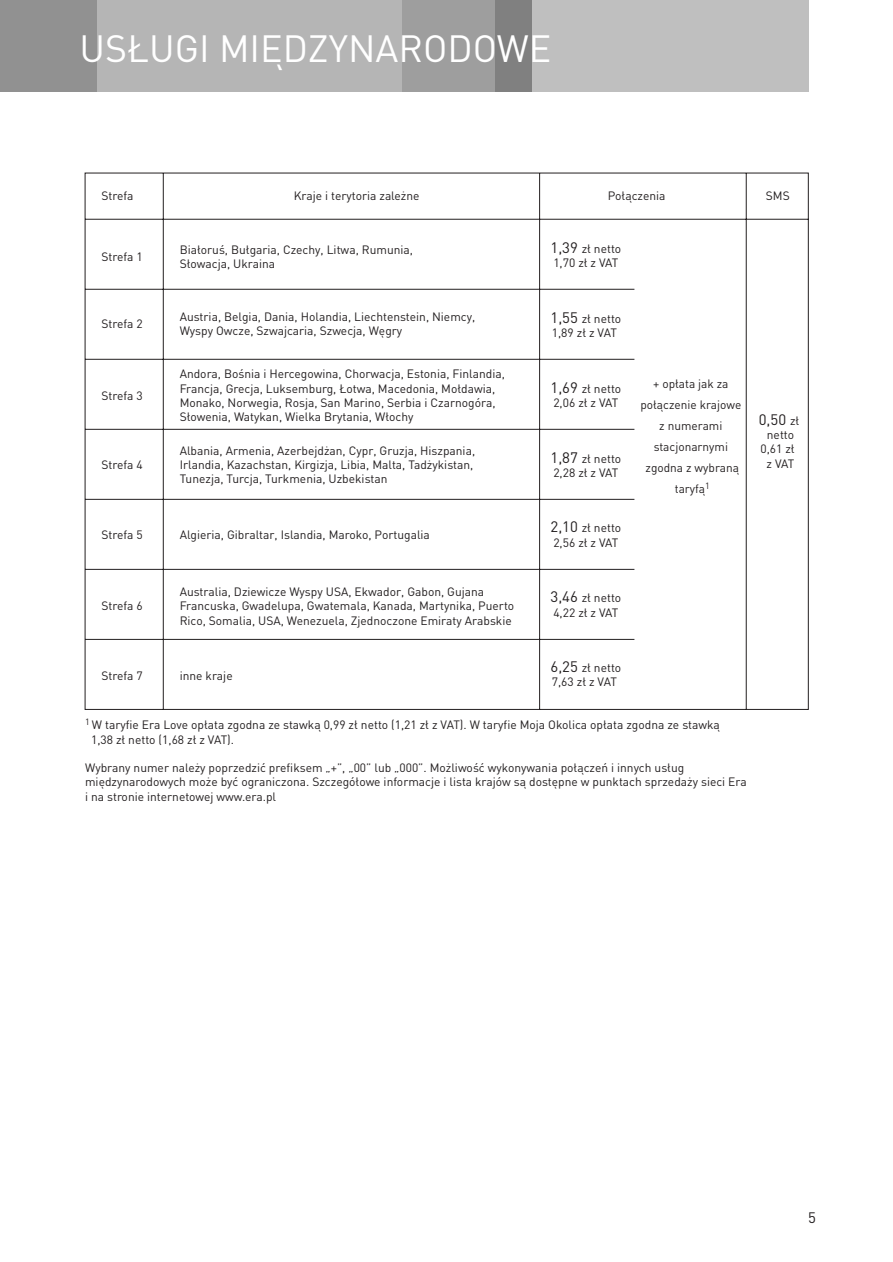
<style>
.page{position:relative;width:893px;height:1262px;background:#fff}
.page>*{position:absolute;margin:0;border:0;box-sizing:border-box;transform-origin:0 0}
.t1{font:37.5px "DINCE";color:#fff}
.t2{font:15px "DINCE";color:#231f20}
.t3{font:12px/14.2px "DINCE";color:#231f20}
.s1{font-size:15px}
.s2{font-size:12px}
</style>
<div class="page">
<div style="left:0;top:0;width:436px;height:92px;background:#b5b5b5"></div>
<div style="left:507px;top:0;width:301px;height:92px;background:#bfbfbf"></div>
<div style="left:0;top:0;width:96px;height:92px;background:#919191"></div>
<div style="left:402px;top:0;width:105px;height:92px;background:#9e9e9e"></div>
<div style="left:495px;top:0;width:36px;height:92px;background:#808080"></div>
<svg style="left:84px;top:172px;width:725px;height:538px"></svg>
<h1 class="t1" style="left:80px;top:35px;width:473px">USŁUGI MIĘDZYNARODOWE</h1>
<p class="t3" style="left:102px;top:190px;width:33px">Strefa</p>
<p class="t3" style="left:102px;top:251px;width:43px">Strefa 1</p>
<p class="t3" style="left:102px;top:318px;width:43px">Strefa 2</p>
<p class="t3" style="left:102px;top:390px;width:43px">Strefa 3</p>
<p class="t3" style="left:102px;top:459px;width:43px">Strefa 4</p>
<p class="t3" style="left:102px;top:528px;width:43px">Strefa 5</p>
<p class="t3" style="left:102px;top:600px;width:43px">Strefa 6</p>
<p class="t3" style="left:102px;top:670px;width:43px">Strefa 7</p>
<p class="t3" style="left:294px;top:190px;width:127px">Kraje i terytoria zależne</p>
<p class="t3" style="left:607px;top:190px;width:59px">Połączenia</p>
<p class="t3" style="left:765px;top:190px;width:25px">SMS</p>
<p class="t3" style="left:180px;top:244px;width:235px">Białoruś, Bułgaria, Czechy, Litwa, Rumunia,<br>Słowacja, Ukraina</p>
<p class="t3" style="left:180px;top:311px;width:297px">Austria, Belgia, Dania, Holandia, Liechtenstein, Niemcy,<br>Wyspy Owcze, Szwajcaria, Szwecja, Węgry</p>
<p class="t3" style="left:180px;top:368px;width:327px">Andora, Bośnia i Hercegowina, Chorwacja, Estonia, Finlandia, Francja, Grecja, Luksemburg, Łotwa, Macedonia, Mołdawia, Monako, Norwegia, Rosja, San Marino, Serbia i Czarnogóra, Słowenia, Watykan, Wielka Brytania, Włochy</p>
<p class="t3" style="left:180px;top:445px;width:297px">Albania, Armenia, Azerbejdżan, Cypr, Gruzja, Hiszpania,<br>Irlandia, Kazachstan, Kirgizja, Libia, Malta, Tadżykistan,<br>Tunezja, Turcja, Turkmenia, Uzbekistan</p>
<p class="t3" style="left:180px;top:528px;width:252px">Algieria, Gibraltar, Islandia, Maroko, Portugalia</p>
<p class="t3" style="left:180px;top:586px;width:336px">Australia, Dziewicze Wyspy USA, Ekwador, Gabon, Gujana<br>Francuska, Gwadelupa, Gwatemala, Kanada, Martynika, Puerto<br>Rico, Somalia, USA, Wenezuela, Zjednoczone Emiraty Arabskie</p>
<p class="t3" style="left:180px;top:670px;width:54px">inne kraje</p>
<p class="t3" style="left:550px;top:243px;width:72px"><span class="s1">1,39</span> zł netto<br>1,70 zł z VAT</p>
<p class="t3" style="left:550px;top:313px;width:72px"><span class="s1">1,55</span> zł netto<br>1,89 zł z VAT</p>
<p class="t3" style="left:550px;top:383px;width:72px"><span class="s1">1,69</span> zł netto<br>2,06 zł z VAT</p>
<p class="t3" style="left:550px;top:452px;width:72px"><span class="s1">1,87</span> zł netto<br>2,28 zł z VAT</p>
<p class="t3" style="left:550px;top:522px;width:72px"><span class="s1">2,10</span> zł netto<br>2,56 zł z VAT</p>
<p class="t3" style="left:550px;top:592px;width:72px"><span class="s1">3,46</span> zł netto<br>4,22 zł z VAT</p>
<p class="t3" style="left:550px;top:662px;width:72px"><span class="s1">6,25</span> zł netto<br>7,63 zł z VAT</p>
<p class="t3" style="left:640px;top:374px;width:102px;line-height:21px;text-align:center">+ opłata jak za połączenie krajowe z numerami stacjonarnymi zgodna z wybraną taryfą<sup>1</sup></p>
<p class="t2" style="left:758px;top:414px;width:42px">0,50 <span class="s2">zł</span></p>
<p class="t3" style="left:760px;top:429px;width:36px;text-align:center">netto<br>0,61 zł z VAT</p>
<p class="t3" style="left:91px;top:719px;width:630px;text-indent:-6px"><sup>1</sup> W taryfie Era Love opłata zgodna ze stawką 0,99 zł netto (1,21 zł z VAT). W taryfie Moja Okolica opłata zgodna ze stawką<br>1,38 zł netto (1,68 zł z VAT).</p>
<p class="t3" style="left:85px;top:762px;width:663px">Wybrany numer należy poprzedzić prefiksem „+”, „00” lub „000”. Możliwość wykonywania połączeń i innych usług międzynarodowych może być ograniczona. Szczegółowe informacje i lista krajów są dostępne w punktach sprzedaży sieci Era i na stronie internetowej www.era.pl</p>
<p class="t2" style="left:808px;top:1212px;width:9px">5</p>
</div>
